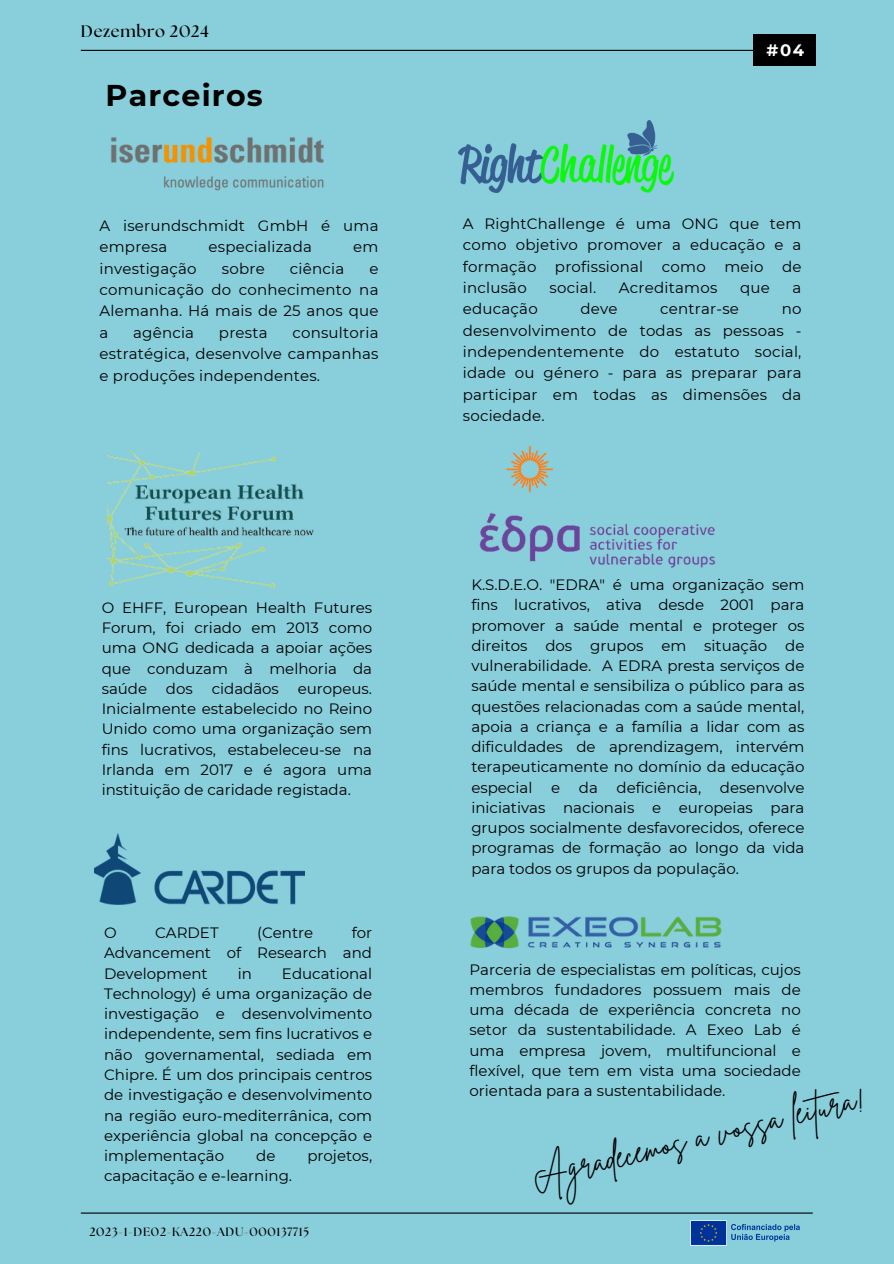
<style>
.page{position:relative;width:894px;height:1264px;background:#fff}
.page>*{position:absolute;margin:0;border:0;box-sizing:border-box;transform-origin:0 0}
.t1{font:33.45px "Brittany Signature";color:#000}
.t2{font:700 30px "Montserrat";letter-spacing:.04em;color:#000}
.t3{font:700 16.65px "The Seasons";letter-spacing:.04em;color:#000}
.t4{font:700 16.5px "Montserrat";color:#fff}
.t5{font:15px/20.2px "Montserrat";color:#000;text-align:justify}
.t6{font:700 12px "The Seasons";letter-spacing:.065em;color:#000}
</style>
<div class="page">
<div style="left:0;top:0;width:893px;height:1263px;background:#88cedb"></div>
<hr style="left:81px;top:50px;width:731px;height:1px;background:#000">
<hr style="left:81px;top:1212px;width:731px;height:1px;background:#000">
<img style="left:479px;top:446px;width:237px;height:122px">
<img style="left:111px;top:137px;width:213px;height:54px">
<img style="left:470px;top:916px;width:252px;height:33px">
<img style="left:108px;top:451px;width:206px;height:138px">
<img style="left:94px;top:833px;width:210px;height:71px">
<img style="left:458px;top:121px;width:215px;height:72px">
<div style="left:753px;top:35px;width:62px;height:31px;background:#000"></div>
<img style="left:690px;top:1220px;width:110px;height:26px">
<p class="t3" style="left:81px;top:24px;width:129px">Dezembro 2024</p>
<p class="t2" style="left:105px;top:77px;width:159px">Parceiros</p>
<h4 class="t5" style="left:99px;top:215px;width:280px;line-height:21.3px">A iserundschmidt GmbH é uma empresa</h4>
<h4 class="t5" style="left:208px;top:237px;width:105px">especializada</h4>
<h4 class="t5" style="left:353px;top:237px;width:27px">em</h4>
<h4 class="t5" style="left:99px;top:258px;width:99px">investigação</h4>
<h4 class="t5" style="left:222px;top:258px;width:44px">sobre</h4>
<h4 class="t5" style="left:290px;top:258px;width:56px">ciência</h4>
<h4 class="t5" style="left:99px;top:258px;width:280px;line-height:21.3px;text-indent:270px">e comunicação do conhecimento na Alemanha. Há mais de 25 anos que a</h4>
<h4 class="t5" style="left:99px;top:322px;width:280px;line-height:21.3px;text-indent:193px">consultoria estratégica, desenvolve campanhas e produções independentes.</h4>
<h4 class="t5" style="left:133px;top:322px;width:63px">agência</h4>
<h4 class="t5" style="left:219px;top:322px;width:50px">presta</h4>
<h3 class="t5" style="left:102px;top:597px;width:272px">O EHFF, European Health Futures Forum, foi criado em 2013 como uma ONG dedicada a apoiar ações que conduzam à melhoria da saúde</h3>
<h3 class="t5" style="left:166px;top:678px;width:28px">dos</h3>
<h3 class="t5" style="left:212px;top:678px;width:69px">cidadãos</h3>
<h3 class="t5" style="left:102px;top:678px;width:272px;text-indent:196px">europeus.<br>Inicialmente estabelecido no Reino Unido como uma organização sem fins lucrativos, estabeleceu-se na Irlanda em 2017 e é agora uma instituição de caridade registada.</h3>
<p class="t5" style="left:104px;top:922px;width:269px;text-indent:247px">for Advancement of Research and Development</p>
<p class="t5" style="left:104px;top:922px;width:14px">O</p>
<p class="t5" style="left:155px;top:922px;width:65px">CARDET</p>
<p class="t5" style="left:257px;top:922px;width:58px">(Centre</p>
<p class="t5" style="left:104px;top:963px;width:269px;text-indent:178px">Educational Technology) é uma organização de investigação e desenvolvimento independente, sem fins lucrativos e não governamental, sediada em Chipre. É um dos principais centros de investigação e desenvolvimento na região euro-mediterrânica, com experiência global na concepção e implementação</p>
<p class="t5" style="left:238px;top:963px;width:16px">in</p>
<p class="t5" style="left:256px;top:1145px;width:21px">de</p>
<p class="t5" style="left:307px;top:1145px;width:66px">projetos,</p>
<p class="t5" style="left:104px;top:1165px;width:189px">capacitação e e-learning.</p>
<p class="t6" style="left:89px;top:1226px;width:221px">2023-1-DE02-KA220-ADU-000137715</p>
<p class="t4" style="left:766px;top:40px;width:39px">#04</p>
<p class="t5" style="left:462px;top:213px;width:340px;line-height:21.3px">A RightChallenge é uma ONG que tem como objetivo promover a educação e a formação profissional como meio de inclusão</p>
<p class="t5" style="left:549px;top:277px;width:48px">social.</p>
<p class="t5" style="left:618px;top:277px;width:100px">Acreditamos</p>
<p class="t5" style="left:739px;top:277px;width:31px">que</p>
<p class="t5" style="left:792px;top:277px;width:10px">a</p>
<p class="t5" style="left:462px;top:299px;width:76px">educação</p>
<p class="t5" style="left:580px;top:299px;width:39px">deve</p>
<p class="t5" style="left:660px;top:299px;width:80px">centrar-se</p>
<p class="t5" style="left:462px;top:298px;width:340px;line-height:21.3px;text-indent:319px">no desenvolvimento de todas as pessoas - independentemente do estatuto social, idade ou género - para as preparar para participar em todas as dimensões da sociedade.</p>
<h2 class="t5" style="left:471px;top:574px;width:334px">K.S.D.E.O. "EDRA" é uma organização sem fins lucrativos, ativa desde 2001 para promover a saúde mental e proteger os direitos dos grupos em situação de vulnerabilidade. A EDRA presta serviços de saúde mental e sensibiliza o público para as questões relacionadas com a saúde mental, apoia a criança e a família a lidar com as dificuldades de aprendizagem, intervém terapeuticamente no domínio da educação especial e da deficiência, desenvolve iniciativas nacionais e europeias para grupos socialmente desfavorecidos, oferece programas de formação ao longo da vida para todos os grupos da população.</h2>
<p class="t5" style="left:469px;top:959px;width:333px">Parceria de especialistas em políticas, cujos membros fundadores possuem mais de uma década de experiência concreta no setor da sustentabilidade. A Exeo Lab é uma empresa jovem, multifuncional e flexível, que tem em vista uma sociedade orientada para a sustentabilidade.</p>
<p class="t1" style="left:527px;top:1156px;width:343px;rotate:-14deg">Agradecemos a vossa leitura!</p>
</div>
